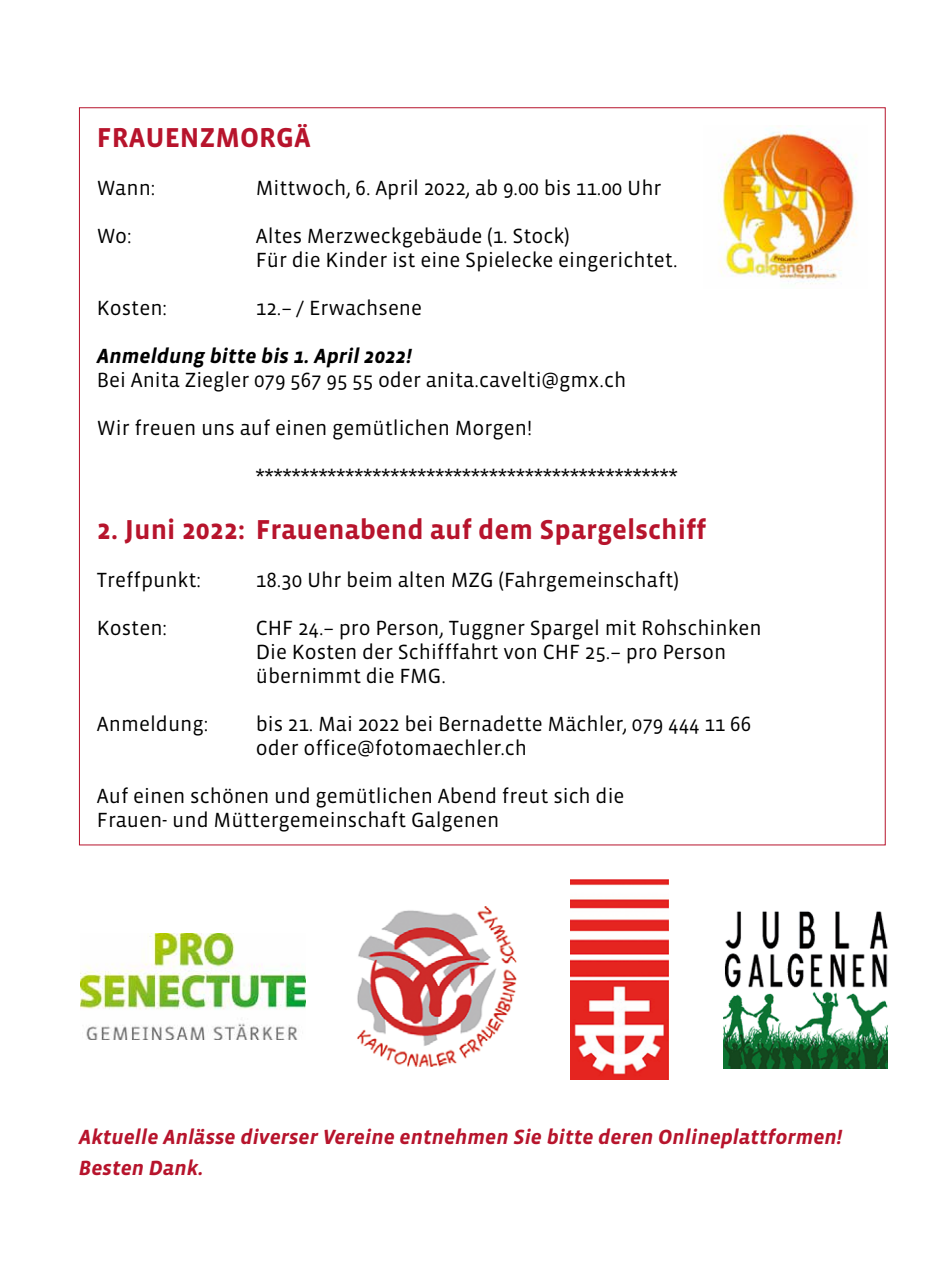
<style>
.page{position:relative;width:942px;height:1276px;background:#fff}
.page>*{position:absolute;margin:0;border:0;box-sizing:border-box;transform-origin:0 0}
.t1{font:700 28px "Vista Sans";color:#b7142c}
.t2{font:21px/24px "Vista Sans";color:#000}
.t3{font:italic 700 21px/31px "Vista Sans";color:#b7142c}
.t4{font:italic 700 21px "Vista Sans";color:#000}
</style>
<div class="page">
<img style="left:718px;top:129px;width:139px;height:155px">
<img style="left:80px;top:933px;width:225px;height:107px">
<img style="left:357px;top:906px;width:159px;height:160px">
<img style="left:723px;top:911px;width:163px;height:157px">
<img style="left:570px;top:879px;width:98px;height:200px">
<h1 class="t1" style="left:97px;top:123px;width:215px">FRAUENZMORGÄ</h1>
<p class="t2" style="left:97px;top:177px;width:60px">Wann:</p>
<p class="t2" style="left:256px;top:177px;width:407px">Mittwoch, 6. April 2022, ab 9.00 bis 11.00 Uhr</p>
<p class="t2" style="left:97px;top:225px;width:36px">Wo:</p>
<p class="t2" style="left:256px;top:225px;width:423px">Altes Merzweckgebäude (1. Stock)<br>Für die Kinder ist eine Spielecke eingerichtet.</p>
<p class="t2" style="left:97px;top:297px;width:72px">Kosten:</p>
<p class="t2" style="left:256px;top:297px;width:168px">12.– / Erwachsene</p>
<p class="t4" style="left:97px;top:345px;width:316px">Anmeldung bitte bis 1. April 2022!</p>
<p class="t2" style="left:97px;top:369px;width:530px">Bei Anita Ziegler 079 567 95 55 oder anita.cavelti@gmx.ch</p>
<p class="t2" style="left:97px;top:417px;width:436px">Wir freuen uns auf einen gemütlichen Morgen!</p>
<p class="t2" style="left:256px;top:465px;width:423px">***********************************************</p>
<h1 class="t1" style="left:97px;top:515px;width:610px">2. Juni 2022: Frauenabend auf dem Spargelschiff</h1>
<p class="t2" style="left:97px;top:569px;width:105px">Treffpunkt:</p>
<p class="t2" style="left:256px;top:569px;width:424px">18.30 Uhr beim alten MZG (Fahrgemeinschaft)</p>
<p class="t2" style="left:97px;top:617px;width:72px">Kosten:</p>
<p class="t2" style="left:256px;top:617px;width:507px">CHF 24.– pro Person, Tuggner Spargel mit Rohschinken<br>Die Kosten der Schifffahrt von CHF 25.– pro Person übernimmt die FMG.</p>
<p class="t2" style="left:97px;top:713px;width:113px">Anmeldung:</p>
<p class="t2" style="left:256px;top:713px;width:496px">bis 21. Mai 2022 bei Bernadette Mächler, 079 444 11 66 oder office@fotomaechler.ch</p>
<p class="t2" style="left:97px;top:785px;width:529px">Auf einen schönen und gemütlichen Abend freut sich die<br>Frauen- und Müttergemeinschaft Galgenen</p>
<p class="t3" style="left:79px;top:1122px;width:764px">Aktuelle Anlässe diverser Vereine entnehmen Sie bitte deren Onlineplattformen!<br>Besten Dank.</p>
</div>
